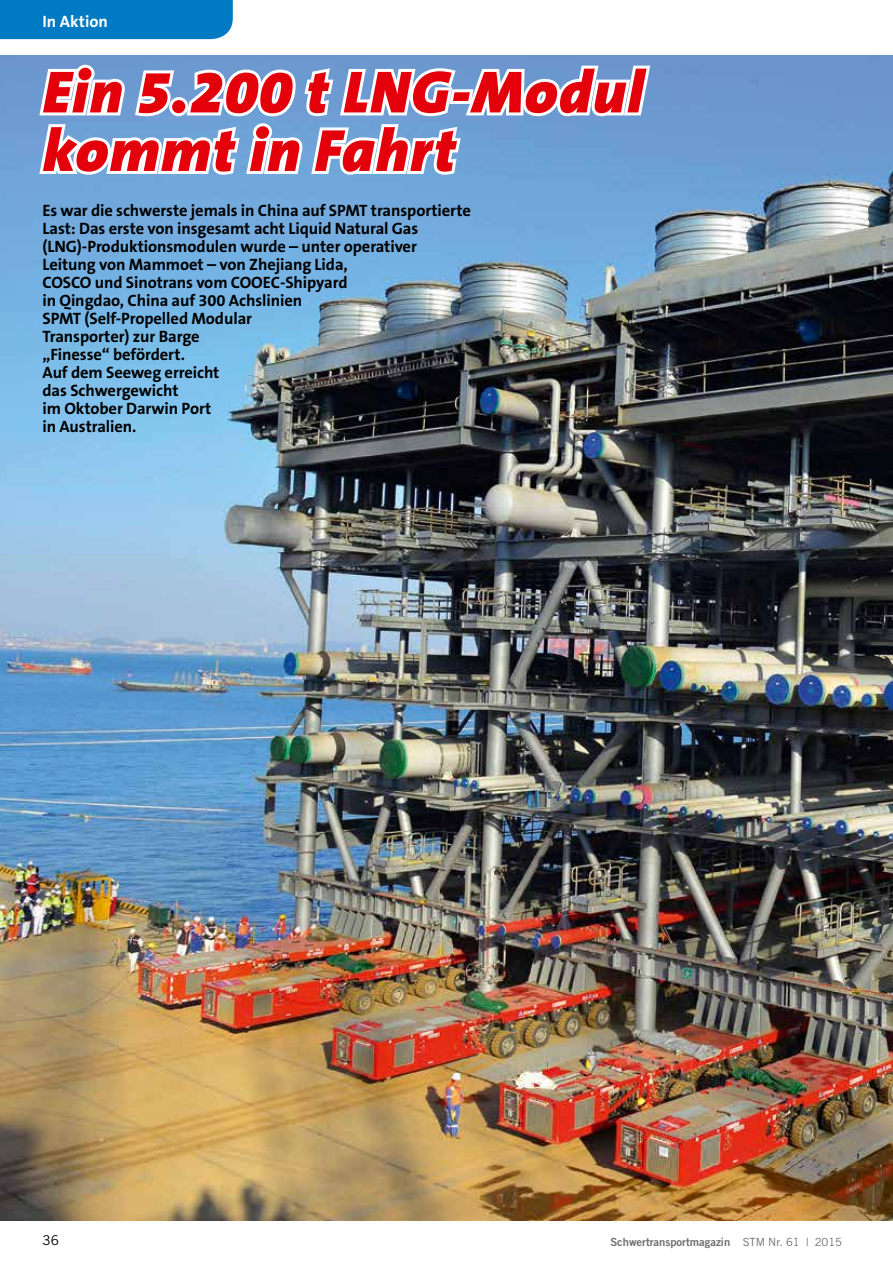
<style>
.page{position:relative;width:893px;height:1263px;background:#fff}
.page>*{position:absolute;margin:0;border:0;box-sizing:border-box;transform-origin:0 0}
.t1{font:italic 900 60px/58.5px "The Sans B9";letter-spacing:.02em;color:#e3000b}
.t2{font:700 16.5px/18px "The Sans B7";letter-spacing:-.005em;color:#000}
.t3{font:700 16.5px "The Sans B7";color:#fff}
.t4{font:13.5px "Trade Gothic";color:#000}
.t5{font:11.25px "Trade Gothic Bold Two";color:#6e6e6e}
.s1{font-family:"Trade Gothic"}
</style>
<div class="page">
<div style="left:0;top:0;width:233px;height:39px;background:#007ac2"></div>
<img style="left:0;top:55px;width:893px;height:1165px">
<svg style="left:36px;top:55px;width:618px;height:123px"></svg>
<p class="t3" style="left:43px;top:13px;width:67px">In Aktion</p>
<h1 class="t1" style="left:43px;top:65px;width:602px">Ein 5.200 t LNG-Modul kommt in Fahrt</h1>
<p class="t2" style="left:43px;top:202px;width:430px">Es war die schwerste jemals in China auf SPMT transportierte Last: Das erste von insgesamt acht Liquid Natural Gas (LNG)-Produktionsmodulen wurde – unter operativer Leitung von Mammoet – von Zhejiang Lida,<br>COSCO und Sinotrans vom COOEC-Shipyard<br>in Qingdao, China auf 300 Achslinien<br>SPMT (Self-Propelled Modular<br>Transporter) zur Barge<br>„Finesse“ befördert.<br>Auf dem Seeweg erreicht<br>das Schwergewicht<br>im Oktober Darwin Port<br>in Australien.</p>
<p class="t4" style="left:43px;top:1232px;width:18px">36</p>
<p class="t5" style="left:610px;top:1235px;width:233px">Schwertransportmagazin <span class="s1">STM Nr. 61 | 2015</span></p>
</div>
